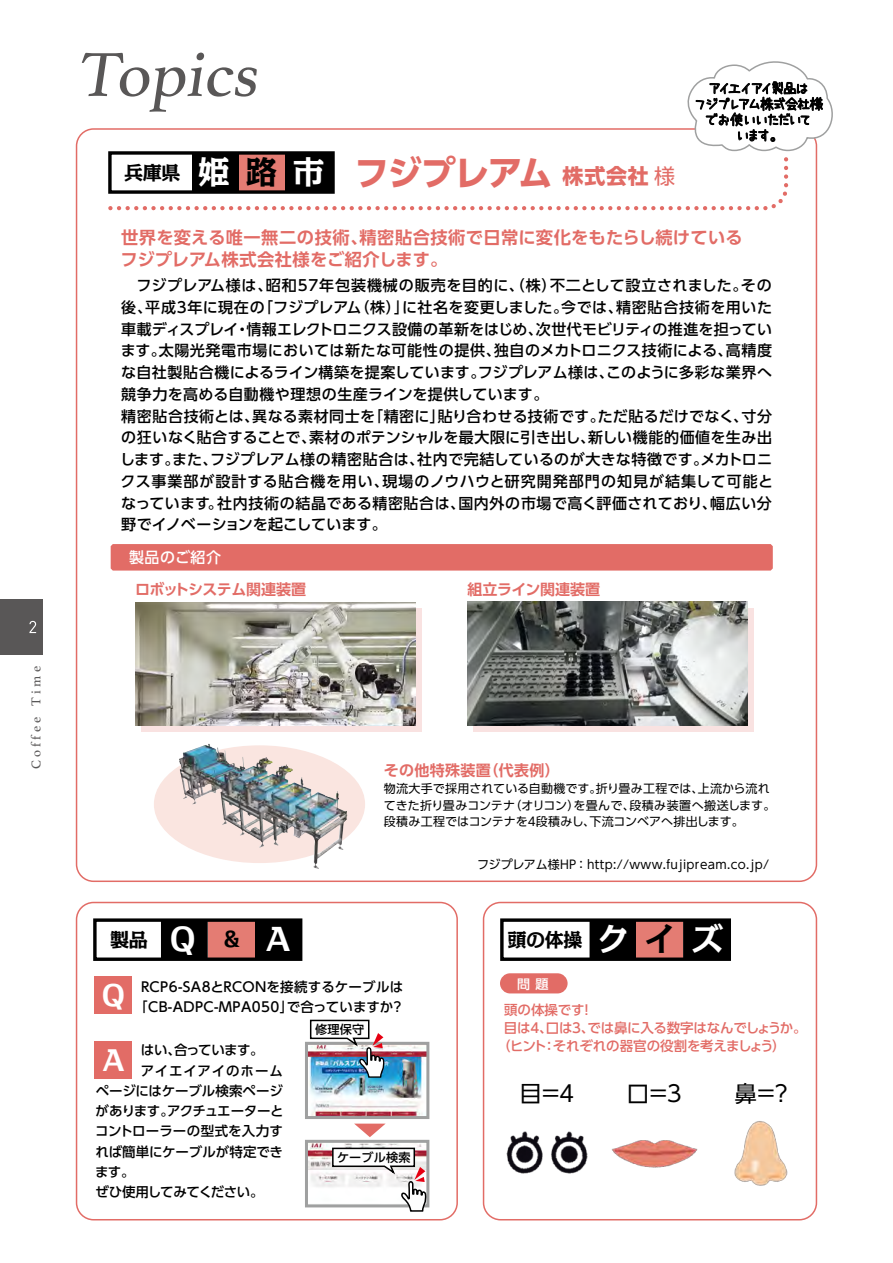
<style>
.page{position:relative;width:893px;height:1263px;background:#fff}
.page>*{position:absolute;margin:0;border:0;box-sizing:border-box;transform-origin:0 0}
.t1{font:italic 65.55px "Athelas";color:#595757}
.t2{font:700 34.5px "UD Shin Go Pr 6";letter-spacing:-.03em;color:#e26c66}
.t3{font:700 28.65px "Kakumin Pro";color:#fff}
.t4{font:22.5px "UD Shin Go Pr 6";color:#000}
.t5{font:700 19.2px "Kakumin Pro";letter-spacing:-.025em;color:#000}
.t6{font:700 17.25px/22.5px "UD Shin Go Pro De";letter-spacing:.015em;color:#e26c66}
.t7{font:500 15px/21.8px "UD Shin Go Pro";letter-spacing:.03em;color:#000}
.t8{font:700 15px "UD Shin Go Pr 6 De";letter-spacing:-.035em;color:#e26c66}
.t9{font:700 15px "UD Shin Go Pr 6 De";letter-spacing:.02em;color:#e26c66}
.t10{font:700 15px "UD Shin Go Pr 6 De";color:#e26c66}
.t11{font:500 15px "UD Shin Go Pro";letter-spacing:.03em;color:#fff}
.t12{font:14.1px/15.8px "uzura font";letter-spacing:-.18em;color:#000;text-align:center}
.t13{font:500 13.5px "UD Shin Go Pr 6";letter-spacing:-.02em;color:#e26c66}
.t14{font:500 13.5px/20.2px "UD Shin Go Pr 6";letter-spacing:.03em;color:#000;text-align:center}
.t15{font:500 13.5px "UD Shin Go Pr 6";color:#000}
.t16{font:500 13.5px "UD Shin Go Pr 6";letter-spacing:-.05em;color:#000}
.t17{font:500 13.5px "UD Shin Go Pr 6";letter-spacing:-.035em;color:#000}
.t18{font:500 13.5px "UD Shin Go Pr 6";letter-spacing:.055em;color:#000}
.t19{font:13.5px "Athelas";letter-spacing:.24em;color:#595757}
.t20{font:500 13.05px "UD Shin Go Pr 6";color:#fff}
.t21{font:500 12.15px "UD Shin Go Pr 6";letter-spacing:.02em;color:#000}
.t22{font:12px/16.5px "UD Shin Go Pr 6";letter-spacing:.01em;color:#000}
.t23{font:12px "UD Shin Go Pr 6";letter-spacing:.03em;color:#000}
.s1{font-size:31.95px;color:#fff}
.s2{font-size:31.95px}
.s3{font-size:21px}
.s4{font-weight:400;font-size:21px}
.s5{font-size:21.3px}
</style>
<div class="page">
<div style="left:76px;top:902px;width:382px;height:318px;border:2px solid #e26c66;border-radius:17px"></div>
<div style="left:483px;top:902px;width:334px;height:318px;border:2px solid #e26c66;border-radius:17px"></div>
<img style="left:154px;top:745px;width:211px;height:118px;border-radius:50%">
<img style="left:182px;top:744px;width:27px;height:14px">
<img style="left:311px;top:1046px;width:114px;height:69px">
<div style="left:305px;top:1042px;width:124px;height:77px;border:3px solid #9fa0a0"></div>
<img style="left:309px;top:1144px;width:113px;height:43px">
<div style="left:305px;top:1140px;width:124px;height:67px;border:3px solid #9fa0a0"></div>
<svg style="left:111px;top:544px;width:662px;height:27px;background:#e26e68"></svg>
<div style="left:500px;top:973px;width:68px;height:20px;background:#e26c66;border-radius:10px"></div>
<div style="left:95px;top:976px;width:37px;height:38px;background:#e26c66"></div>
<div style="left:95px;top:1041px;width:37px;height:37px;background:#e26c66"></div>
<div style="left:161px;top:922px;width:137px;height:35px;background:#000"></div>
<div style="left:208px;top:919px;width:46px;height:40px;background:#e47c73"></div>
<div style="left:93px;top:918px;width:209px;height:43px;border:3px solid #000"></div>
<svg style="left:106px;top:61px;width:727px;height:151px"></svg>
<div style="left:590px;top:922px;width:137px;height:35px;background:#000"></div>
<div style="left:636px;top:919px;width:47px;height:40px;background:#e47c73"></div>
<div style="left:500px;top:918px;width:231px;height:43px;border:3px solid #000"></div>
<div style="left:192px;top:152px;width:47px;height:40px;background:#000"></div>
<div style="left:239px;top:152px;width:47px;height:40px;background:#e47c73"></div>
<div style="left:286px;top:152px;width:46px;height:40px;background:#000"></div>
<div style="left:108px;top:151px;width:227px;height:43px;border:3px solid #000"></div>
<img style="left:506px;top:1131px;width:82px;height:43px">
<img style="left:611px;top:1140px;width:87px;height:28px">
<img style="left:734px;top:1121px;width:54px;height:65px">
<img style="left:309px;top:1019px;width:76px;height:76px">
<svg style="left:331px;top:1147px;width:96px;height:74px"></svg>
<svg style="left:354px;top:1123px;width:32px;height:14px"></svg>
<div style="left:142px;top:608px;width:280px;height:124px;background:linear-gradient(to right,#f9e2e1,#f9e2e1)"></div>
<img style="left:135px;top:602px;width:280px;height:123px">
<div style="left:474px;top:608px;width:280px;height:123px;background:linear-gradient(to right,#f9e2e1,#f9e2e1)"></div>
<img style="left:467px;top:602px;width:281px;height:123px">
<div style="left:0;top:599px;width:43px;height:56px;background:#595757"></div>
<svg style="left:29px;top:621px;width:7px;height:12px"></svg>
<p class="t19" style="left:25px;top:769px;width:105px;rotate:-90deg">Coffee Time</p>
<h1 class="t1" style="left:77px;top:22px;width:197px">Topics</h1>
<p class="t5" style="left:124px;top:158px;width:202px">兵庫県 <span class="s1">姫</span><span class="s2">路</span><span class="s1">市</span></p>
<h2 class="t2" style="left:354px;top:145px;width:322px">フジプレアム<span class="s3">株式会社</span> <span class="s4">様</span></h2>
<p class="t12" style="left:693px;top:80px;width:132px">アイエイアイ製品は<br>フジプレアム株式会社様でお使いいただいて<br>います。</p>
<p class="t6" style="left:121px;top:226px;width:624px">世界を変える唯一無二の技術、精密貼合技術で日常に変化をもたらし続けているフジプレアム株式会社様をご紹介します。</p>
<p class="t7" style="left:120px;top:274px;width:654px">　フジプレアム様は、昭和57年包装機械の販売を目的に、（株）不二として設立されました。その後、平成3年に現在の「フジプレアム（株）」に社名を変更しました。今では、精密貼合技術を用いた車載ディスプレイ・情報エレクトロニクス設備の革新をはじめ、次世代モビリティの推進を担っています。太陽光発電市場においては新たな可能性の提供、独自のメカトロニクス技術による、高精度な自社製貼合機によるライン構築を提案しています。フジプレアム様は、このように多彩な業界へ競争力を高める自動機や理想の生産ラインを提供しています。<br>精密貼合技術とは、異なる素材同士を「精密に」貼り合わせる技術です。ただ貼るだけでなく、寸分の狂いなく貼合することで、素材のポテンシャルを最大限に引き出し、新しい機能的価値を生み出します。また、フジプレアム様の精密貼合は、社内で完結しているのが大きな特徴です。メカトロニクス事業部が設計する貼合機を用い、現場のノウハウと研究開発部門の知見が結集して可能となっています。社内技術の結晶である精密貼合は、国内外の市場で高く評価されており、幅広い分野でイノベーションを起こしています。</p>
<p class="t11" style="left:129px;top:545px;width:93px">製品のご紹介</p>
<p class="t8" style="left:135px;top:577px;width:173px">ロボットシステム関連装置</p>
<p class="t5" style="left:110px;top:925px;width:182px">製品<span class="s1">Q</span> <span class="s5">&amp;</span><span class="s1">A</span></p>
<p class="t10" style="left:467px;top:577px;width:134px">組立ライン関連装置</p>
<p class="t9" style="left:384px;top:758px;width:177px">その他特殊装置（代表例）</p>
<p class="t22" style="left:384px;top:780px;width:393px">物流大手で採用されている自動機です。折り畳み工程では、上流から流れてきた折り畳みコンテナ（オリコン）を畳んで、段積み装置へ搬送します。段積み工程ではコンテナを4段積みし、下流コンベアへ排出します。</p>
<p class="t23" style="left:477px;top:855px;width:294px">フジプレアム様HP：http://www.fujipream.co.jp/</p>
<p class="t5" style="left:507px;top:925px;width:217px">頭の体操 <span class="s1">ク</span><span class="s2">イ</span><span class="s1">ズ</span></p>
<p class="t14" style="left:134px;top:976px;width:271px">RCP6-SA8とRCONを接続するケーブルは「CB-ADPC-MPA050」で合っていますか？</p>
<p class="t16" style="left:141px;top:1039px;width:124px">はい、合っています。</p>
<p class="t18" style="left:141px;top:1059px;width:144px">アイエイアイのホーム</p>
<p class="t15" style="left:96px;top:1080px;width:189px">ページにはケーブル検索ページ</p>
<p class="t16" style="left:96px;top:1100px;width:189px">があります。アクチュエーターと</p>
<p class="t15" style="left:95px;top:1120px;width:189px">コントローラーの型式を入力す</p>
<p class="t15" style="left:96px;top:1140px;width:189px">れば簡単にケーブルが特定でき</p>
<p class="t15" style="left:95px;top:1161px;width:41px">ます。</p>
<p class="t17" style="left:96px;top:1181px;width:170px">ぜひ使用してみてください。</p>
<h3 class="t3" style="left:101px;top:972px;width:25px">Q</h3>
<h3 class="t3" style="left:102px;top:1037px;width:24px">A</h3>
<p class="t21" style="left:315px;top:1019px;width:51px">修理保守</p>
<p class="t21" style="left:337px;top:1147px;width:75px">ケーブル検索</p>
<p class="t20" style="left:517px;top:973px;width:33px">問 題</p>
<p class="t13" style="left:504px;top:998px;width:91px">頭の体操です！</p>
<p class="t13" style="left:504px;top:1016px;width:304px">目は４、口は３、では鼻に入る数字はなんでしょうか。</p>
<p class="t13" style="left:497px;top:1034px;width:290px">（ヒント：それぞれの器官の役割を考えましょう）</p>
<h3 class="t4" style="left:519px;top:1075px;width:60px">目＝４</h3>
<h3 class="t4" style="left:627px;top:1075px;width:60px">口＝３</h3>
<h3 class="t4" style="left:734px;top:1075px;width:60px">鼻＝？</h3>
</div>
